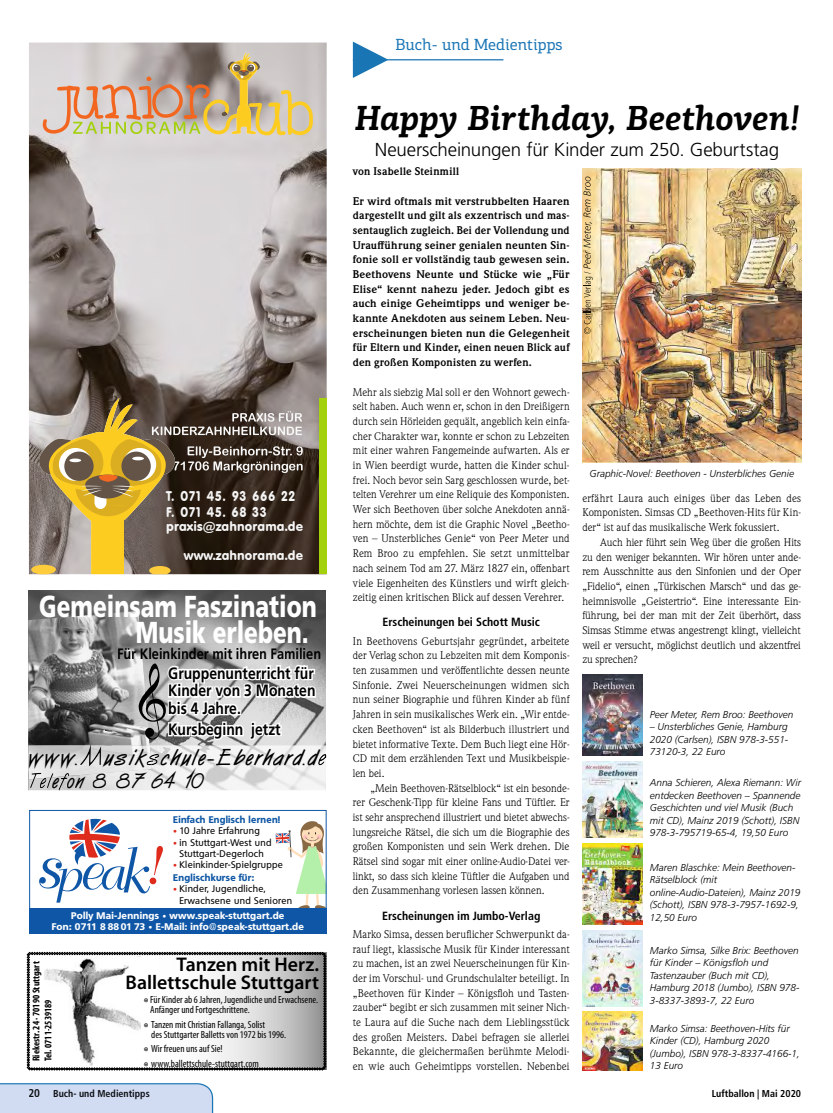
<style>
.page{position:relative;width:833px;height:1113px;background:#fff}
.page>*{position:absolute;margin:0;border:0;box-sizing:border-box;transform-origin:0 0}
.t1{font:italic 700 35px "PF Centro Slab Pro";letter-spacing:-.005em;color:#000;scale:.95 1}
.t2{font:900 30.25px/26.2px "Frutiger";color:#fff;text-align:right;scale:.74 1}
.t3{font:700 23.38px "Surfer";letter-spacing:.07em;color:#000}
.t4{font:700 21.62px "Surfer";letter-spacing:.455em;color:#000;scale:.92 1}
.t5{font:600 19.88px/18.5px "Myriad Pro";color:#000;text-align:right}
.t6{font:300 18.75px "Frutiger";letter-spacing:-.01em;color:#000}
.t7{font:700 16.38px/17.6px "Frutiger";color:#000;text-align:justify;scale:.85 1}
.t8{font:16.25px "PF Centro Slab Pro";color:#1a75b5}
.t9{font:700 15.12px "Frutiger";color:#000;scale:.85 1}
.t10{font:13.75px/16.2px "VAG Rounded BT";letter-spacing:.1em;color:#f5f5f5;scale:.87 1}
.t11{font:12.88px "VAG Rounded BT";letter-spacing:.01em;color:#f5f5f5}
.t12{font:700 condensed 11.88px "Frutiger";color:#000}
.t13{font:11px/14.8px "Weidemann ITC Pro";color:#000;text-align:justify}
.t14{font:700 11px/14.8px "Weidemann ITC Pro";letter-spacing:.01em;color:#000;text-align:justify}
.t15{font:condensed 10.38px/10.6px "Myriad Pro";color:#000}
.t16{font:italic 300 10px/12.5px "Frutiger";color:#000}
.t17{font:700 condensed 10px/12px "Myriad Pro";color:#000}
.t18{font:700 condensed 10px "Frutiger";color:#0d0f14}
.t19{font:700 condensed 10px "Frutiger";color:#000}
.t20{font:500 9.38px/11.2px "Quebec";letter-spacing:.03em;color:#000}
.t21{font:800 9.38px/11.2px "Quebec";letter-spacing:.03em;color:#fff;text-align:center}
.t22{font:800 9.38px "Quebec";letter-spacing:.03em;color:#0f57a6;scale:.96 1}
.s1{font-family:"The Sans Bold Caps";font-weight:400;color:#de2b1c}
.s2{font-weight:800;color:#0f57a6}
.s3{font-family:"The Sans Bold Caps";font-weight:400}
.s4{font-family:"Minion Pro";font-stretch:normal}
.s5{font-size:11.25px}
</style>
<div class="page">
<svg style="left:0;top:1083px;width:213px;height:30px;background:#c9d7ef"></svg>
<svg style="left:353px;top:42px;width:34px;height:36px"></svg>
<hr style="left:353px;top:59px;width:150px;height:1px;background:#1a75b5">
<img style="left:28px;top:591px;width:298px;height:154px">
<img style="left:28px;top:611px;width:122px;height:134px">
<img style="left:28px;top:745px;width:298px;height:45px">
<img style="left:28px;top:745px;width:111px;height:34px">
<svg style="left:139px;top:663px;width:178px;height:118px"></svg>
<svg style="left:276px;top:821px;width:48px;height:87px"></svg>
<svg style="left:39px;top:819px;width:124px;height:83px"></svg>
<div style="left:29px;top:810px;width:297px;height:124px;border:1px solid #0f57a6"></div>
<div style="left:29px;top:908px;width:297px;height:26px;background:#0f57a6"></div>
<img style="left:29px;top:43px;width:298px;height:531px">
<svg style="left:43px;top:52px;width:270px;height:83px;background:#c9b59b"></svg>
<div style="left:319px;top:398px;width:8px;height:176px;background:#a3d10d"></div>
<svg style="left:29px;top:398px;width:274px;height:176px;background:#766445"></svg>
<img style="left:582px;top:674px;width:60px;height:81px">
<img style="left:582px;top:762px;width:60px;height:75px">
<img style="left:582px;top:843px;width:60px;height:81px">
<img style="left:582px;top:930px;width:60px;height:76px">
<img style="left:582px;top:1011px;width:60px;height:59px">
<img style="left:582px;top:168px;width:219px;height:295px">
<svg style="left:583px;top:176px;width:9px;height:158px"></svg>
<svg style="left:27px;top:952px;width:299px;height:118px"></svg>
<p class="t10" style="left:166px;top:487px;width:149px">T. 071 45. 93 666 22<br>F. 071 45. 68 33</p>
<p class="t11" style="left:166px;top:518px;width:138px">praxis@zahnorama.de</p>
<p class="t11" style="left:184px;top:547px;width:120px">www.zahnorama.de</p>
<h2 class="t2" style="left:39px;top:592px;width:376px">Gemeinsam Faszination<br>Musik erleben.</h2>
<h3 class="t7" style="left:168px;top:664px;width:175px">Gruppenunterricht für Kinder von 3 Monaten bis 4 Jahre.</h3>
<h3 class="t7" style="left:168px;top:720px;width:90px">Kursbeginn</h3>
<h3 class="t3" style="left:26px;top:742px;width:299px">www. usik chule-Eberhard.de</h3>
<h3 class="t4" style="left:52px;top:767px;width:166px">eon8876410</h3>
<h3 class="t9" style="left:117px;top:645px;width:242px">Für Kleinkinder mit ihren Familien</h3>
<h3 class="t7" style="left:251px;top:720px;width:36px">jetzt</h3>
<p class="t22" style="left:173px;top:813px;width:113px">Einfach Englisch lernen!</p>
<p class="t20" style="left:173px;top:825px;width:88px"><span class="s1">•</span> 10 Jahre Erfahrung</p>
<p class="t20" style="left:173px;top:836px;width:100px;text-align:center"><span class="s1">•</span> in Stuttgart-West und<br>Stuttgart-Degerloch</p>
<p class="t20" style="left:173px;top:858px;width:111px;line-height:13px"><span class="s1">•</span> Kleinkinder-Spielgruppe<br><span class="s2">Englischkurse für:</span></p>
<p class="t20" style="left:179px;top:883px;width:114px;text-indent:-6px"><span class="s1">•</span> Kinder, Jugendliche,<br>Erwachsene und Senioren</p>
<p class="t21" style="left:52px;top:909px;width:254px">Polly Mai-Jennings <span class="s3">•</span> www.speak-stuttgart.de<br>Fon: 0711 8 88 01 73 <span class="s3">•</span> E-Mail: info@speak-stuttgart.de</p>
<p class="t17" style="left:30px;top:1061px;width:102px;rotate:-90deg">Riekestr. 24 · 70190 Stuttgart<br>Tel. 0711-2539189</p>
<h3 class="t5" style="left:126px;top:954px;width:195px">Tanzen mit herz.<br>Ballettschule stuttgart</h3>
<p class="t15" style="left:150px;top:994px;width:169px;text-indent:-6px"><span class="s4">◉</span> Für Kinder ab 6 Jahren, Jugendliche und Erwachsene.<br>Anfänger und Fortgeschrittene.</p>
<p class="t15" style="left:151px;top:1018px;width:136px;text-indent:-7px"><span class="s4">◉</span> Tanzen mit Christian Fallanga, Solist<br>des Stuttgarter Balletts von 1972 bis 1996.</p>
<p class="t15" style="left:144px;top:1041px;width:116px;line-height:14.1px"><span class="s4">◉</span> Wir freuen uns auf Sie!<br><span class="s4">◉</span> www.ballettschule-stuttgart.com</p>
<p class="t18" style="left:28px;top:1087px;width:123px"><span class="s5">20</span> Buch- und Medientipps</p>
<h3 class="t8" style="left:395px;top:34px;width:169px">Buch- und Medientipps</h3>
<h1 class="t1" style="left:355px;top:96px;width:469px">Happy Birthday, Beethoven!</h1>
<h3 class="t6" style="left:375px;top:139px;width:406px">Neuerscheinungen für Kinder zum 250. Geburtstag</h3>
<p class="t14" style="left:353px;top:164px;width:108px">von Isabelle Steinmill</p>
<p class="t14" style="left:353px;top:193px;width:218px">Er wird oftmals mit verstrubbelten Haaren dargestellt und gilt als exzentrisch und mas&shy;sentauglich zugleich. Bei der Vollendung und Uraufführung seiner genialen neunten Sin&shy;fonie soll er vollständig taub gewesen sein.<br>Beethovens Neunte und Stücke wie „Für Elise“ kennt nahezu jeder. Jedoch gibt es auch einige Geheimtipps und weniger be&shy;kannte Anekdoten aus seinem Leben. Neu&shy;erscheinungen bieten nun die Gelegenheit für Eltern und Kinder, einen neuen Blick auf den großen Komponisten zu werfen.</p>
<p class="t13" style="left:353px;top:384px;width:218px">Mehr als siebzig Mal soll er den Wohnort gewech&shy;selt haben. Auch wenn er, schon in den Dreißigern durch sein Hörleiden gequält, angeblich kein einfa&shy;cher Charakter war, konnte er schon zu Lebzeiten mit einer wahren Fangemeinde aufwarten. Als er in Wien beerdigt wurde, hatten die Kinder schul&shy;frei. Noch bevor sein Sarg geschlossen wurde, bet&shy;telten Verehrer um eine Reliquie des Komponisten.<br>Wer sich Beethoven über solche Anekdoten annä&shy;hern möchte, dem ist die Graphic Novel „Beetho&shy;ven – Unsterbliches Genie“ von Peer Meter und Rem Broo zu empfehlen. Sie setzt unmittelbar nach seinem Tod am 27. März 1827 ein, offenbart viele Eigenheiten des Künstlers und wirft gleich&shy;zeitig einen kritischen Blick auf dessen Verehrer.</p>
<p class="t12" style="left:382px;top:615px;width:159px">Erscheinungen bei Schott Music</p>
<p class="t13" style="left:353px;top:633px;width:218px">In Beethovens Geburtsjahr gegründet, arbeitete der Verlag schon zu Lebzeiten mit dem Komponis&shy;ten zusammen und veröffentlichte dessen neunte Sinfonie. Zwei Neuerscheinungen widmen sich nun seiner Biographie und führen Kinder ab fünf Jahren in sein musikalisches Werk ein. „Wir entde&shy;cken Beethoven“ ist als Bilderbuch illustriert und bietet informative Texte. Dem Buch liegt eine Hör-CD mit dem erzählenden Text und Musikbeispie&shy;len bei.</p>
<p class="t13" style="left:353px;top:780px;width:218px;text-indent:18px">„Mein Beethoven-Rätselblock“ ist ein besonde&shy;rer Geschenk-Tipp für kleine Fans und Tüftler. Er ist sehr ansprechend illustriert und bietet abwechs&shy;lungsreiche Rätsel, die sich um die Biographie des großen Komponisten und sein Werk drehen. Die Rätsel sind sogar mit einer online-Audio-Datei ver&shy;linkt, so dass sich kleine Tüftler die Aufgaben und den Zusammenhang vorlesen lassen können.</p>
<p class="t12" style="left:382px;top:908px;width:160px">Erscheinungen im Jumbo-Verlag</p>
<p class="t13" style="left:353px;top:926px;width:218px">Marko Simsa, dessen beruflicher Schwerpunkt da&shy;rauf liegt, klassische Musik für Kinder interessant zu machen, ist an zwei Neuerscheinungen für Kin&shy;der im Vorschul- und Grundschulalter beteiligt. In „Beethoven für Kinder – Königsfloh und Tasten&shy;zauber“ begibt er sich zusammen mit seiner Nich&shy;te Laura auf die Suche nach dem Lieblingsstück des großen Meisters. Dabei befragen sie allerlei Bekannte, die gleichermaßen berühmte Melodi&shy;en wie auch Geheimtipps vorstellen. Nebenbei</p>
<p class="t16" style="left:589px;top:467px;width:206px">Graphic-Novel: Beethoven - Unsterbliches Genie</p>
<p class="t13" style="left:582px;top:490px;width:220px">erfährt Laura auch einiges über das Leben des Komponisten. Simsas CD „Beethoven-Hits für Kin&shy;der“ ist auf das musikalische Werk fokussiert.</p>
<p class="t13" style="left:582px;top:534px;width:220px;text-indent:18px">Auch hier führt sein Weg über die großen Hits zu den weniger bekannten. Wir hören unter ande&shy;rem Ausschnitte aus den Sinfonien und der Oper „Fidelio“, einen „Türkischen Marsch“ und das ge&shy;heimnisvolle „Geistertrio“. Eine interessante Ein&shy;führung, bei der man mit der Zeit überhört, dass Simsas Stimme etwas angestrengt klingt, vielleicht weil er versucht, möglichst deutlich und akzentfrei zu sprechen?</p>
<p class="t16" style="left:650px;top:708px;width:145px">Peer Meter, Rem Broo: Beethoven</p>
<p class="t16" style="left:650px;top:720px;width:140px;text-align:justify">– Unsterbliches Genie, Hamburg 2020 (Carlsen), ISBN 978-3-551- 73120-3, 22 Euro</p>
<p class="t16" style="left:650px;top:776px;width:153px">Anna Schieren, Alexa Riemann: Wir entdecken Beethoven – Spannende Geschichten und viel Musik (Buch mit CD), Mainz 2019 (Schott), ISBN 978-3-795719-65-4, 19,50 Euro</p>
<p class="t16" style="left:650px;top:861px;width:152px">Maren Blaschke: Mein Beethoven-<br>Rätselblock (mit online-Audio-Dateien), Mainz 2019 (Schott), ISBN 978-3-7957-1692-9,<br>12,50 Euro</p>
<p class="t16" style="left:650px;top:943px;width:151px">Marko Simsa, Silke Brix: Beethoven für Kinder – Königsfloh und<br>Tastenzauber (Buch mit CD),<br>Hamburg 2018 (Jumbo), ISBN 978-<br>3-8337-3893-7, 22 Euro</p>
<p class="t16" style="left:650px;top:1022px;width:152px">Marko Simsa: Beethoven-Hits für<br>Kinder (CD), Hamburg 2020 (Jumbo), ISBN 978-3-8337-4166-1,<br>13 Euro</p>
<p class="t19" style="left:712px;top:1087px;width:91px">Luftballon | Mai 2020</p>
</div>
